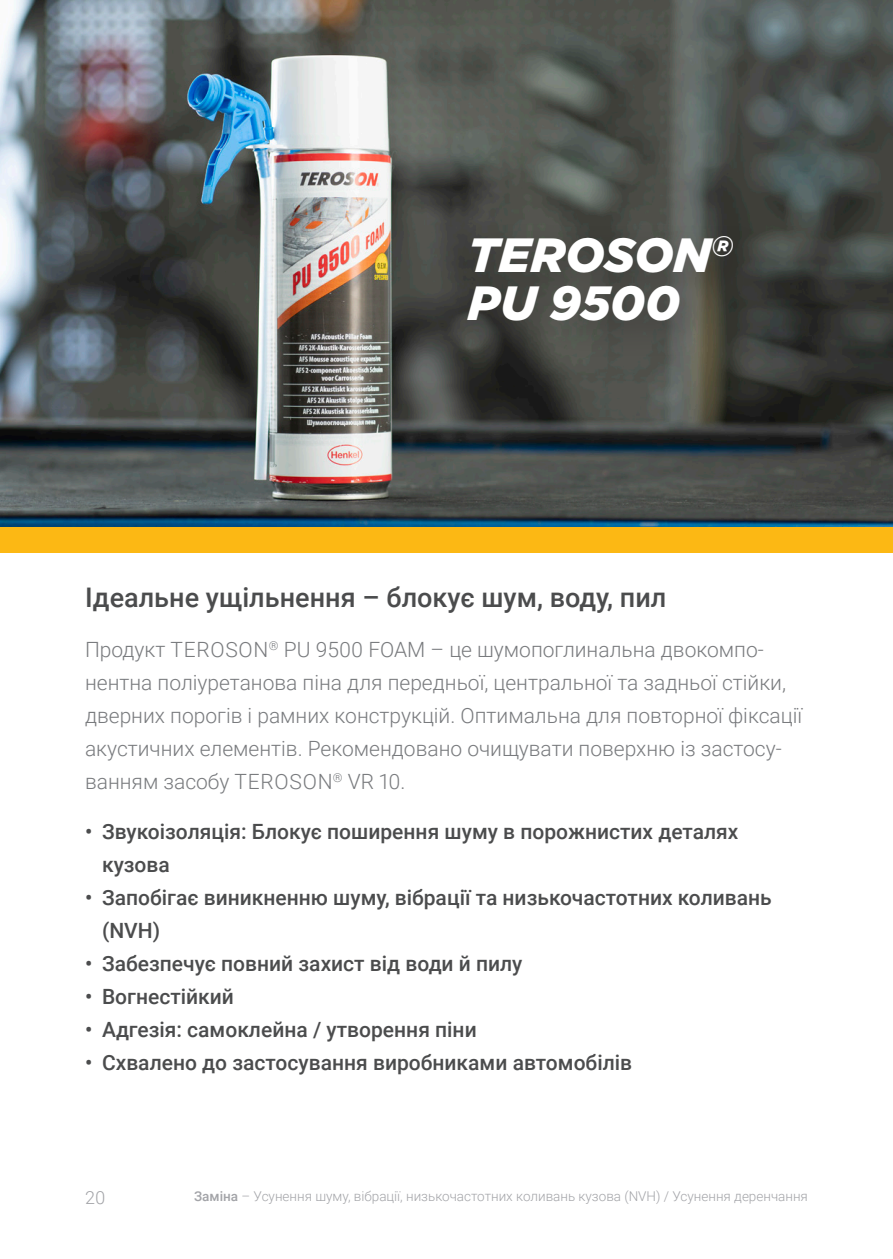
<style>
.page{position:relative;width:893px;height:1259px;background:#fff}
.page>*{position:absolute;margin:0;border:0;box-sizing:border-box;transform-origin:0 0}
.t1{font:italic 900 48px/48px "Gotham";color:#fff}
.t2{font:500 27px "Roboto";color:#4b4c4d}
.t3{font:300 21px/33px "Roboto";color:#797b7e}
.t4{font:500 21px/33px "Roboto";color:#4b4c4d}
.t5{font:300 18px "Roboto";color:#a3a4a8}
.t6{font:300 13.5px "Roboto";color:#a3a4a8}
.s1{font-weight:500}
</style>
<div class="page">
<img style="left:0;top:0;width:893px;height:527px">
<div style="left:0;top:527px;width:893px;height:26px;background:#fcb814"></div>
<div style="left:453px;top:222px;width:318px;height:138px;background:#231f20;opacity:.4"></div>
<h1 class="t1" style="left:468px;top:230px;width:268px">TEROSON<sup>®<br></sup>PU 9500</h1>
<p class="t2" style="left:85px;top:579px;width:583px">Ідеальне ущільнення – блокує шум, воду, пил</p>
<p class="t3" style="left:85px;top:632px;width:719px">Продукт TEROSON<sup>®</sup> PU 9500 FOAM – це шумопоглинальна двокомпо&shy;нентна поліуретанова піна для передньої, центральної та задньої стійки, дверних порогів і рамних конструкцій. Оптимальна для повторної фіксації акустичних елементів. Рекомендовано очищувати поверхню із застосу&shy;ванням засобу TEROSON<sup>®</sup> VR 10.</p>
<p class="t4" style="left:102px;top:814px;width:638px;text-indent:-17px">• Звукоізоляція: Блокує поширення шуму в порожнистих деталях кузова</p>
<p class="t4" style="left:102px;top:880px;width:671px;text-indent:-17px">• Запобігає виникненню шуму, вібрації та низькочастотних коливань (NVH)</p>
<p class="t4" style="left:85px;top:946px;width:439px">• Забезпечує повний захист від води й пилу</p>
<p class="t4" style="left:85px;top:979px;width:150px">• Вогнестійкий</p>
<p class="t4" style="left:85px;top:1012px;width:393px">• Адгезія: самоклейна / утворення піни</p>
<p class="t4" style="left:85px;top:1045px;width:549px">• Схвалено до застосування виробниками автомобілів</p>
<p class="t5" style="left:85px;top:1185px;width:22px">20</p>
<p class="t6" style="left:194px;top:1186px;width:615px"><span class="s1">Заміна</span> – Усунення шуму, вібрації, низькочастотних коливань кузова (NVH) / Усунення деренчання</p>
</div>
